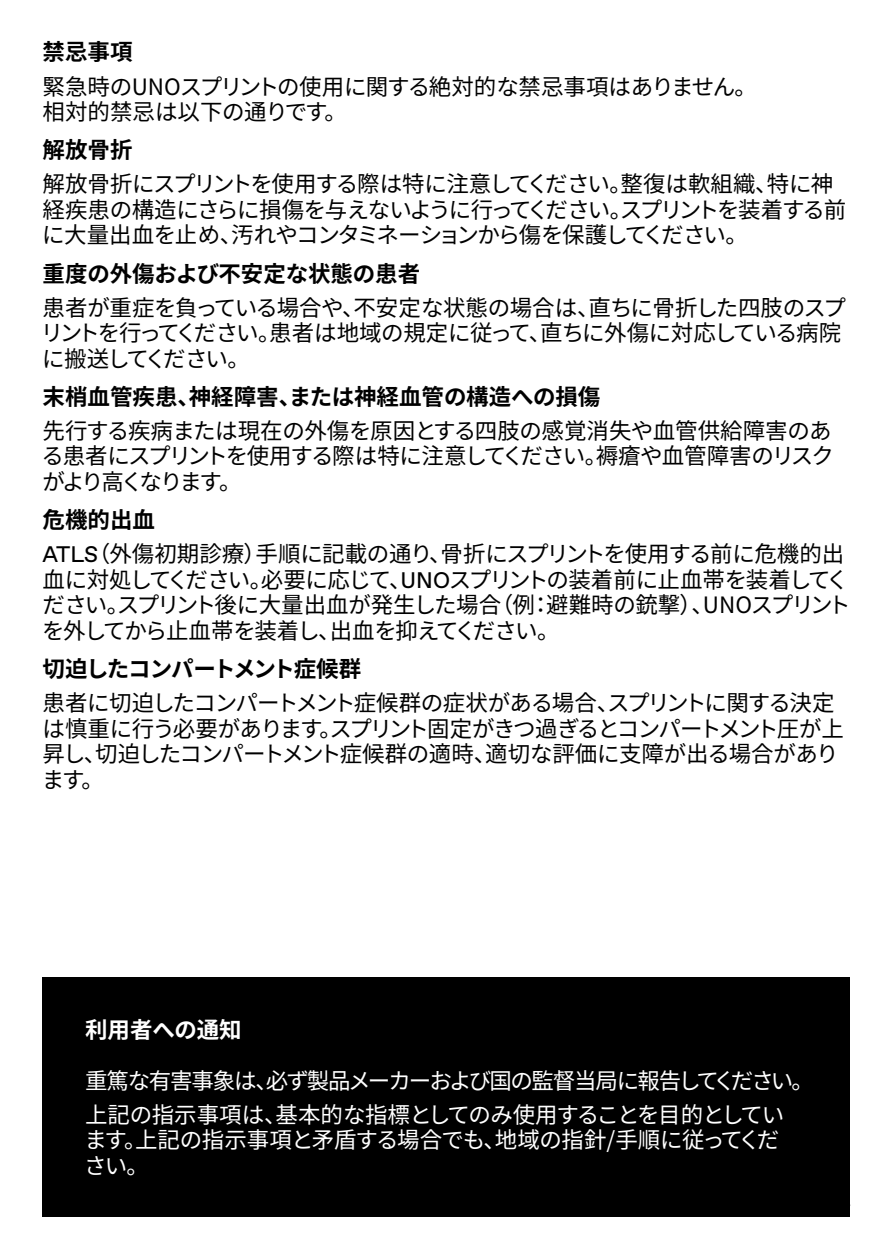
<style>
.page{position:relative;width:893px;height:1259px;background:#fff}
.page>*{position:absolute;margin:0;border:0;box-sizing:border-box;transform-origin:0 0}
.t1{font:22.5px/25.5px "Noto Sans JP";letter-spacing:-.045em;color:#000}
.t2{font:22.5px/25.5px "Noto Sans JP";letter-spacing:-.015em;color:#000}
.t3{font:22.5px/25.5px "Noto Sans JP";letter-spacing:-.025em;color:#000}
.t4{font:22.5px/33.9px "Noto Sans JP";letter-spacing:-.05em;color:#fff}
.t5{font:700 22.5px "Noto Sans JP";color:#000}
.t6{font:22.5px/25.5px "Noto Sans JP";letter-spacing:-.025em;color:#fff}
.t7{font:700 22.5px "Noto Sans JP";letter-spacing:-.055em;color:#000}
.t8{font:700 22.5px "Noto Sans JP";color:#fff}
.s1{font-weight:700}
.s2{font-family:"ABC Favorit"}
</style>
<div class="page">
<div style="left:43px;top:977px;width:807px;height:239px;background:#000"></div>
<p class="t5" style="left:43px;top:40px;width:91px">禁忌事項</p>
<p class="t2" style="left:43px;top:74px;width:716px">緊急時のUNOスプリントの使用に関する絶対的な禁忌事項はありません。相対的禁忌は以下の通りです。</p>
<p class="t5" style="left:43px;top:137px;width:91px">解放骨折</p>
<p class="t1" style="left:42px;top:172px;width:805px">解放骨折にスプリントを使用する際は特に注意してください。整復は軟組織、特に神経疾患の構造にさらに損傷を与えないように行ってください。スプリントを装着する前に大量出血を止め、汚れやコンタミネーションから傷を保護してください。</p>
<p class="t5" style="left:43px;top:261px;width:379px">重度の外傷および不安定な状態の患者</p>
<p class="t3" style="left:41px;top:295px;width:807px">患者が重症を負っている場合や、不安定な状態の場合は、直ちに骨折した四肢のスプリントを行ってください。患者は地域の規定に従って、直ちに外傷に対応している病院に搬送してください。</p>
<p class="t5" style="left:43px;top:384px;width:559px">末梢血管疾患、神経障害、または神経血管の構造への損傷</p>
<p class="t1" style="left:41px;top:418px;width:794px;text-align:justify">先行する疾病または現在の外傷を原因とする四肢の感覚消失や血管供給障害のある患者にスプリントを使用する際は特に注意してください。褥瘡や血管障害のリスクがより高くなります。</p>
<p class="t2" style="left:43px;top:503px;width:803px;line-height:33.9px"><span class="s1">危機的出血<br></span><span class="s2">ATLS</span>（外傷初期診療）手順に記載の通り、骨折にスプリントを使用する前に危機的出</p>
<p class="t1" style="left:42px;top:567px;width:810px;text-align:justify">血に対処してください。必要に応じて、<span class="s2">UNO</span>スプリントの装着前に止血帯を装着してください。スプリント後に大量出血が発生した場合（例：避難時の銃撃）、UNOスプリントを外してから止血帯を装着し、出血を抑えてください。</p>
<p class="t7" style="left:43px;top:656px;width:320px">切迫したコンパートメント症候群</p>
<p class="t1" style="left:42px;top:690px;width:803px">患者に切迫したコンパートメント症候群の症状がある場合、スプリントに関する決定は慎重に行う必要があります。スプリント固定がきつ過ぎるとコンパートメント圧が上昇し、切迫したコンパートメント症候群の適時、適切な評価に支障が出る場合があります。</p>
<p class="t8" style="left:85px;top:1017px;width:158px">利用者への通知</p>
<p class="t4" style="left:85px;top:1064px;width:731px">重篤な有害事象は、必ず製品メーカーおよび国の監督当局に報告してください。上記の指示事項は、基本的な指標としてのみ使用することを目的としてい</p>
<p class="t6" style="left:84px;top:1128px;width:697px">ます。上記の指示事項と矛盾する場合でも、地域の指針/手順に従ってください。</p>
</div>
